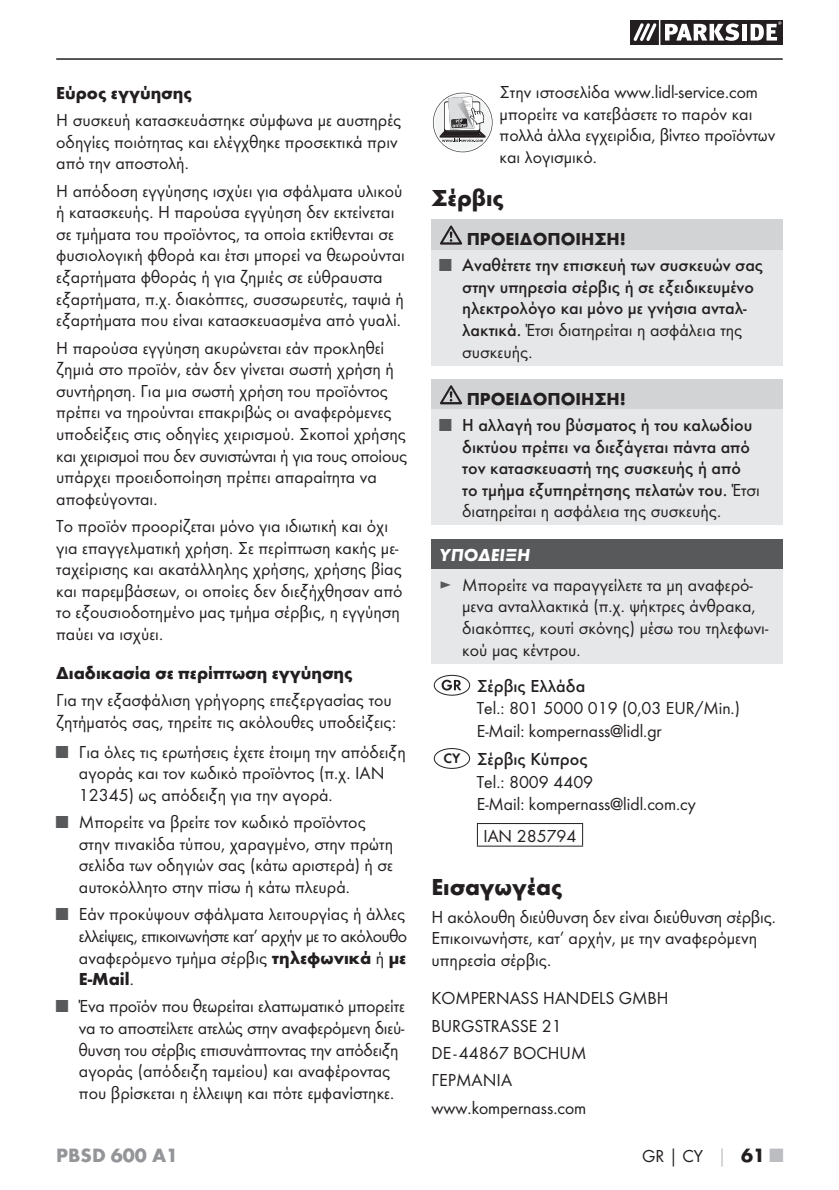
<style>
.page{position:relative;width:839px;height:1190px;background:#fff}
.page>*{position:absolute;margin:0;border:0;box-sizing:border-box;transform-origin:0 0}
.t1{font:700 24px "Futura";color:#231f20}
.t2{font:700 20px "Futura";color:#939598}
.t3{font:18px/21.6px "Futura Boo";color:#231f20}
.t4{font:500 18px/21.6px "Futura";color:#231f20}
.t5{font:700 18px "Futura";color:#231f20}
.t6{font:italic 700 18px "Futura";color:#fff}
.s1{color:#58595b}
.s2{font-family:"Futura";font-weight:700}
.s3{font-family:"Futura Boo";font-weight:400}
.s4{font-family:"Futura Boo";font-weight:400;color:#58595b}
.s5{font-family:"Futura";font-weight:500}
.s6{font-family:"Futura T Dem";font-weight:400;font-size:14.2px}
.s7{font-family:"Futura";font-weight:700;color:#bbbdc0}
.s8{font-family:"Futura";font-weight:700;font-size:20px}
.s9{font-family:"Futura";font-weight:700;font-size:20px;color:#bbbdc0}
</style>
<div class="page">
<hr style="left:56px;top:58px;width:726px;height:2px;background:#231f20">
<svg style="left:630px;top:20px;width:152px;height:25px"></svg>
<hr style="left:658px;top:20px;width:2px;height:25px;background:#fff">
<svg style="left:432px;top:93px;width:60px;height:59px"></svg>
<div style="left:431px;top:219px;width:351px;height:31px;background:#d1d3d4"></div>
<div style="left:431px;top:250px;width:351px;height:115px;background:#e6e7e8"></div>
<svg style="left:440px;top:225px;width:22px;height:20px"></svg>
<div style="left:431px;top:379px;width:351px;height:30px;background:#d1d3d4"></div>
<div style="left:431px;top:409px;width:351px;height:116px;background:#e6e7e8"></div>
<svg style="left:440px;top:385px;width:22px;height:19px"></svg>
<div style="left:431px;top:539px;width:351px;height:30px;background:#58595b"></div>
<div style="left:431px;top:569px;width:351px;height:94px;background:#e6e7e8"></div>
<div style="left:433px;top:675px;width:36px;height:20px;border:1px solid #231f20;border-radius:50%"></div>
<svg style="left:441px;top:679px;width:20px;height:11px"></svg>
<div style="left:433px;top:748px;width:36px;height:20px;border:1px solid #231f20;border-radius:50%"></div>
<hr style="left:476px;top:823px;width:106px;height:1px;background:#231f20">
<svg style="left:476px;top:824px;width:1px;height:21px"></svg>
<hr style="left:476px;top:845px;width:106px;height:1px;background:#231f20">
<p class="t5" style="left:56px;top:86px;width:137px">Εύρος εγγύησης</p>
<p class="t3" style="left:56px;top:110px;width:346px">Η συσκευή κατασκευάστηκε σύμφωνα με αυστηρές οδηγίες ποιότητας και ελέγχθηκε προσεκτικά πριν από την αποστολή.</p>
<p class="t3" style="left:56px;top:181px;width:350px">Η απόδοση εγγύησης ισχύει για σφάλματα υλικού ή κατασκευής. Η παρούσα εγγύηση δεν εκτείνεται σε τμήματα του προϊόντος, τα οποία εκτίθενται σε φυσιολογική φθορά και έτσι μπορεί να θεωρούνται εξαρτήματα φθοράς ή για ζημιές σε εύθραυστα εξαρτήματα, π.χ. διακόπτες, συσσωρευτές, ταψιά ή εξαρτήματα που είναι κατασκευασμένα από γυαλί.</p>
<p class="t3" style="left:56px;top:338px;width:352px">Η παρούσα εγγύηση ακυρώνεται εάν προκληθεί ζημιά στο προϊόν, εάν δεν γίνεται σωστή χρήση ή συντήρηση. Για μια σωστή χρήση του προϊόντος πρέπει να τηρούνται επακριβώς οι αναφερόμενες υποδείξεις στις οδηγίες χειρισμού. Σκοποί χρήσης και χειρισμοί που δεν συνιστώνται ή για τους οποίους υπάρχει προειδοποίηση πρέπει απαραίτητα να αποφεύγονται.</p>
<p class="t3" style="left:56px;top:516px;width:347px">Το προϊόν προορίζεται μόνο για ιδιωτική και όχι για επαγγελματική χρήση. Σε περίπτωση κακής με&shy;ταχείρισης και ακατάλληλης χρήσης, χρήσης βίας και παρεμβάσεων, οι οποίες δεν διεξήχθησαν από το εξουσιοδοτημένο μας τμήμα σέρβις, η εγγύηση παύει να ισχύει.</p>
<p class="t5" style="left:56px;top:665px;width:298px">Διαδικασία σε περίπτωση εγγύησης</p>
<p class="t3" style="left:56px;top:690px;width:341px">Για την εξασφάλιση γρήγορης επεξεργασίας του ζητήματός σας, τηρείτε τις ακόλουθες υποδείξεις:</p>
<p class="t3" style="left:79px;top:742px;width:328px;text-indent:-23px"><span class="s1">■</span> Για όλες τις ερωτήσεις έχετε έτοιμη την απόδειξη αγοράς και τον κωδικό προϊόντος (π.χ. ΙΑΝ<br>12345) ως απόδειξη για την αγορά.</p>
<p class="t3" style="left:79px;top:812px;width:315px;text-indent:-23px"><span class="s1">■</span> Μπορείτε να βρείτε τον κωδικό προϊόντος στην πινακίδα τύπου, χαραγμένο, στην πρώτη σελίδα των οδηγιών σας (κάτω αριστερά) ή σε αυτοκόλλητο στην πίσω ή κάτω πλευρά.</p>
<p class="t3" style="left:79px;top:904px;width:329px;text-align:justify;text-indent:-23px"><span class="s1">■</span> Εάν προκύψουν σφάλματα λειτουργίας ή άλλες ελλείψεις, επικοινωνήστε κατ’ αρχήν με το ακόλουθο αναφερόμενο τμήμα σέρβις <span class="s2">τηλεφωνικά</span> ή <span class="s2">με</span></p>
<p class="t5" style="left:79px;top:972px;width:56px">E-Mail<span class="s3">.</span></p>
<p class="t3" style="left:79px;top:996px;width:327px;text-indent:-23px"><span class="s1">■</span> Ένα προϊόν που θεωρείται ελαττωματικό μπορείτε να το αποστείλετε ατελώς στην αναφερόμενη διεύ&shy;θυνση του σέρβις επισυνάπτοντας την απόδειξη αγοράς (απόδειξη ταμείου) και αναφέροντας που βρίσκεται η έλλειψη και πότε εμφανίστηκε.</p>
<p class="t3" style="left:499px;top:82px;width:277px">Στην ιστοσελίδα www.lidl-service.com μπορείτε να κατεβάσετε το παρόν και πολλά άλλα εγχειρίδια, βίντεο προϊόντων και λογισμικό.</p>
<h1 class="t1" style="left:431px;top:188px;width:74px">Σέρβις</h1>
<p class="t5" style="left:466px;top:232px;width:161px">ΠΡΟΕΙΔΟΠΟΙΗΣΗ!</p>
<p class="t4" style="left:462px;top:255px;width:302px;text-indent:-23px"><span class="s4">■</span> Αναθέτετε την επισκευή των συσκευών σας στην υπηρεσία σέρβις ή σε εξειδικευμένο ηλεκτρολόγο και μόνο με γνήσια ανταλ-</p>
<p class="t3" style="left:462px;top:320px;width:282px"><span class="s5">λακτικά.</span> Έτσι διατηρείται η ασφάλεια της συσκευής.</p>
<p class="t5" style="left:466px;top:392px;width:161px">ΠΡΟΕΙΔΟΠΟΙΗΣΗ!</p>
<p class="t4" style="left:462px;top:415px;width:299px;text-indent:-23px"><span class="s4">■</span> Η αλλαγή του βύσματος ή του καλωδίου δικτύου πρέπει να διεξάγεται πάντα από τον κατασκευαστή της συσκευής ή από το τμήμα εξυπηρέτησης πελατών του. <span class="s3">Έτσι</span></p>
<p class="t3" style="left:462px;top:501px;width:260px">διατηρείται η ασφάλεια της συσκευής.</p>
<p class="t6" style="left:439px;top:549px;width:92px">ΥΠΟΔΕΙΞΗ</p>
<p class="t3" style="left:462px;top:575px;width:307px;text-indent:-23px"><span class="s1">►</span> Μπορείτε να παραγγείλετε τα μη αναφερό&shy;μενα ανταλλακτικά (π.χ. ψήκτρες άνθρακα, διακόπτες, κουτί σκόνης) μέσω του τηλεφωνι&shy;κού μας κέντρου.</p>
<p class="t4" style="left:476px;top:676px;width:110px">Σέρβις Ελλάδα</p>
<p class="t3" style="left:476px;top:698px;width:264px;line-height:22.4px">Tel.: 801 5000 019 (0,03 EUR/Min.)<br>E-Mail: kompernass@lidl.gr</p>
<p class="t4" style="left:443px;top:749px;width:145px"><span class="s6">CY</span> Σέρβις Κύπρος</p>
<p class="t3" style="left:476px;top:771px;width:220px;line-height:22.4px">Tel.: 8009 4409<br>E-Mail: kompernass@lidl.com.cy</p>
<p class="t3" style="left:483px;top:825px;width:94px">IAN 285794</p>
<h1 class="t1" style="left:431px;top:877px;width:132px">Εισαγωγέας</h1>
<p class="t3" style="left:431px;top:906px;width:346px">Η ακόλουθη διεύθυνση δεν είναι διεύθυνση σέρβις.<br>Επικοινωνήστε, κατ’ αρχήν, με την αναφερόμενη υπηρεσία σέρβις.</p>
<p class="t3" style="left:431px;top:985px;width:238px;line-height:27.2px">KOMPERNASS HANDELS GMBH<br>BURGSTRASSE 21<br>DE - 44867 BOCHUM<br>ΓΕΡΜΑΝΙΑ www.kompernass.com</p>
<p class="t2" style="left:56px;top:1147px;width:123px">PBSD 600 A1</p>
<p class="t3" style="left:642px;top:1146px;width:142px">GR<span class="s2">│</span>CY <span class="s7">│</span> <span class="s8">61</span> <span class="s9">■</span></p>
</div>
